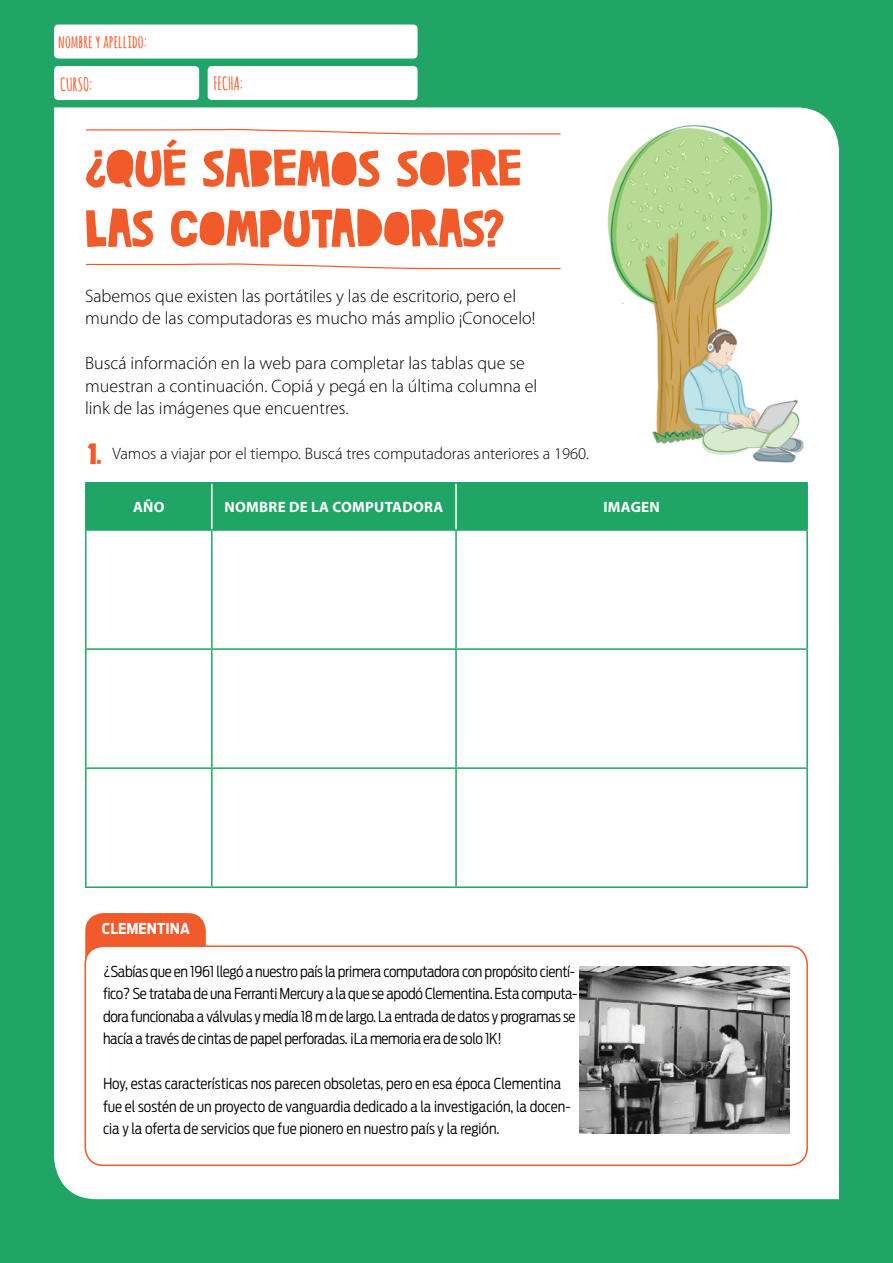
<style>
.page{position:relative;width:893px;height:1263px;background:#21a567}
.page>*{position:absolute;margin:0;border:0;box-sizing:border-box;transform-origin:0 0}
.t1{font:52.5px/60px "DK Cut Along";color:#f15a29;text-align:center}
.t2{font:300 18px/22.5px "Myriad Pro";color:#000}
.t3{font:700 18px "Amatic SC";color:#f15a29}
.t4{font:300 16.5px "Myriad Pro";color:#000}
.t5{font:300 15px/22.5px "Antenna Cond";letter-spacing:-.02em;color:#000}
.t6{font:300 15px/22.5px "Antenna Cond";color:#000}
.t7{font:700 15px "Myriad Pro";letter-spacing:.02em;color:#fff}
.t8{font:700 15px "Antenna Cond";color:#fff}
.s1{font-family:"DK Cut Along";font-weight:400;font-size:30px;color:#f15a29}
</style>
<div class="page">
<div style="left:54px;top:107px;width:785px;height:1092px;background:#fff"></div>
<div style="left:54px;top:25px;width:364px;height:34px;background:#fff;border-radius:4px"></div>
<div style="left:54px;top:66px;width:145px;height:34px;background:#fff;border-radius:4px"></div>
<div style="left:208px;top:66px;width:210px;height:34px;background:#fff;border-radius:4px"></div>
<svg style="left:85px;top:128px;width:477px;height:7px"></svg>
<svg style="left:85px;top:262px;width:477px;height:8px"></svg>
<img style="left:595px;top:120px;width:231px;height:346px">
<svg style="left:87px;top:483px;width:719px;height:46px"></svg>
<hr style="left:85px;top:531px;width:2px;height:117px;background:#21a567">
<hr style="left:85px;top:650px;width:2px;height:117px;background:#21a567">
<hr style="left:85px;top:769px;width:2px;height:117px;background:#21a567">
<hr style="left:85px;top:886px;width:127px;height:2px;background:#21a567">
<hr style="left:212px;top:886px;width:244px;height:2px;background:#21a567">
<hr style="left:456px;top:886px;width:352px;height:2px;background:#21a567">
<hr style="left:211px;top:483px;width:2px;height:46px;background:#fff">
<hr style="left:455px;top:483px;width:2px;height:46px;background:#fff">
<hr style="left:85px;top:482px;width:127px;height:1px;background:#21a567">
<hr style="left:85px;top:483px;width:2px;height:46px;background:#21a567">
<hr style="left:212px;top:482px;width:244px;height:1px;background:#21a567">
<hr style="left:456px;top:482px;width:352px;height:1px;background:#21a567">
<hr style="left:806px;top:483px;width:2px;height:46px;background:#21a567">
<hr style="left:85px;top:529px;width:127px;height:2px;background:#21a567">
<hr style="left:212px;top:529px;width:244px;height:2px;background:#21a567">
<hr style="left:456px;top:529px;width:352px;height:2px;background:#21a567">
<hr style="left:806px;top:531px;width:2px;height:117px;background:#21a567">
<hr style="left:455px;top:650px;width:2px;height:117px;background:#21a567">
<hr style="left:806px;top:650px;width:2px;height:117px;background:#21a567">
<hr style="left:85px;top:767px;width:127px;height:2px;background:#21a567">
<hr style="left:212px;top:767px;width:244px;height:2px;background:#21a567">
<hr style="left:456px;top:767px;width:352px;height:2px;background:#21a567">
<hr style="left:455px;top:769px;width:2px;height:117px;background:#21a567">
<hr style="left:806px;top:769px;width:2px;height:117px;background:#21a567">
<hr style="left:212px;top:648px;width:244px;height:2px;background:#21a567">
<hr style="left:85px;top:648px;width:127px;height:2px;background:#21a567">
<hr style="left:211px;top:531px;width:2px;height:117px;background:#21a567">
<hr style="left:211px;top:650px;width:2px;height:117px;background:#21a567">
<hr style="left:211px;top:769px;width:2px;height:117px;background:#21a567">
<hr style="left:455px;top:531px;width:2px;height:117px;background:#21a567">
<hr style="left:456px;top:648px;width:352px;height:2px;background:#21a567">
<div style="left:85px;top:913px;width:121px;height:71px;background:#f15a29;border-radius:18px"></div>
<div style="left:85px;top:946px;width:722px;height:219px;background:#fff;border-radius:18px"></div>
<div style="left:85px;top:945px;width:723px;height:221px;border:2px solid #f15a29;border-radius:18px"></div>
<img style="left:580px;top:966px;width:209px;height:167px">
<p class="t3" style="left:58px;top:29px;width:90px">nombre y apellido:</p>
<p class="t3" style="left:60px;top:72px;width:34px">CURSO:</p>
<p class="t3" style="left:214px;top:71px;width:31px">FECHA:</p>
<h1 class="t1" style="left:85px;top:137px;width:438px">QUÉ SABEMOS SOBRE<br>LAS COMPUTADORAS?</h1>
<h1 class="t1" style="left:106px;top:200px;width:23px;rotate:-180deg">?</h1>
<p class="t2" style="left:85px;top:285px;width:452px">Sabemos que existen las portátiles y las de escritorio, pero el mundo de las computadoras es mucho más amplio ¡Conocelo!</p>
<p class="t2" style="left:85px;top:352px;width:454px">Buscá información en la web para completar las tablas que se muestran a continuación. Copiá y pegá en la última columna el link de las imágenes que encuentres.</p>
<p class="t4" style="left:87px;top:444px;width:504px"><span class="s1">1.</span> Vamos a viajar por el tiempo. Buscá tres computadoras anteriores a 1960.</p>
<p class="t7" style="left:133px;top:497px;width:33px">AÑO</p>
<p class="t7" style="left:224px;top:497px;width:220px">NOMBRE DE LA COMPUTADORA</p>
<p class="t7" style="left:603px;top:497px;width:58px">IMAGEN</p>
<p class="t8" style="left:102px;top:920px;width:90px">CLEMENTINA</p>
<p class="t5" style="left:103px;top:960px;width:476px">¿Sabías que en 1961 llegó a nuestro país la primera computadora con propósito cientí&shy;fico? Se trataba de una Ferranti Mercury a la que se apodó Clementina. Esta computa&shy;dora funcionaba a válvulas y medía 18 m de largo. La entrada de datos y programas se hacía a través de cintas de papel perforadas. ¡La memoria era de solo 1K!</p>
<p class="t6" style="left:103px;top:1072px;width:469px">Hoy, estas características nos parecen obsoletas, pero en esa época Clementina fue el sostén de un proyecto de vanguardia dedicado a la investigación, la docen&shy;cia y la oferta de servicios que fue pionero en nuestro país y la región.</p>
</div>
